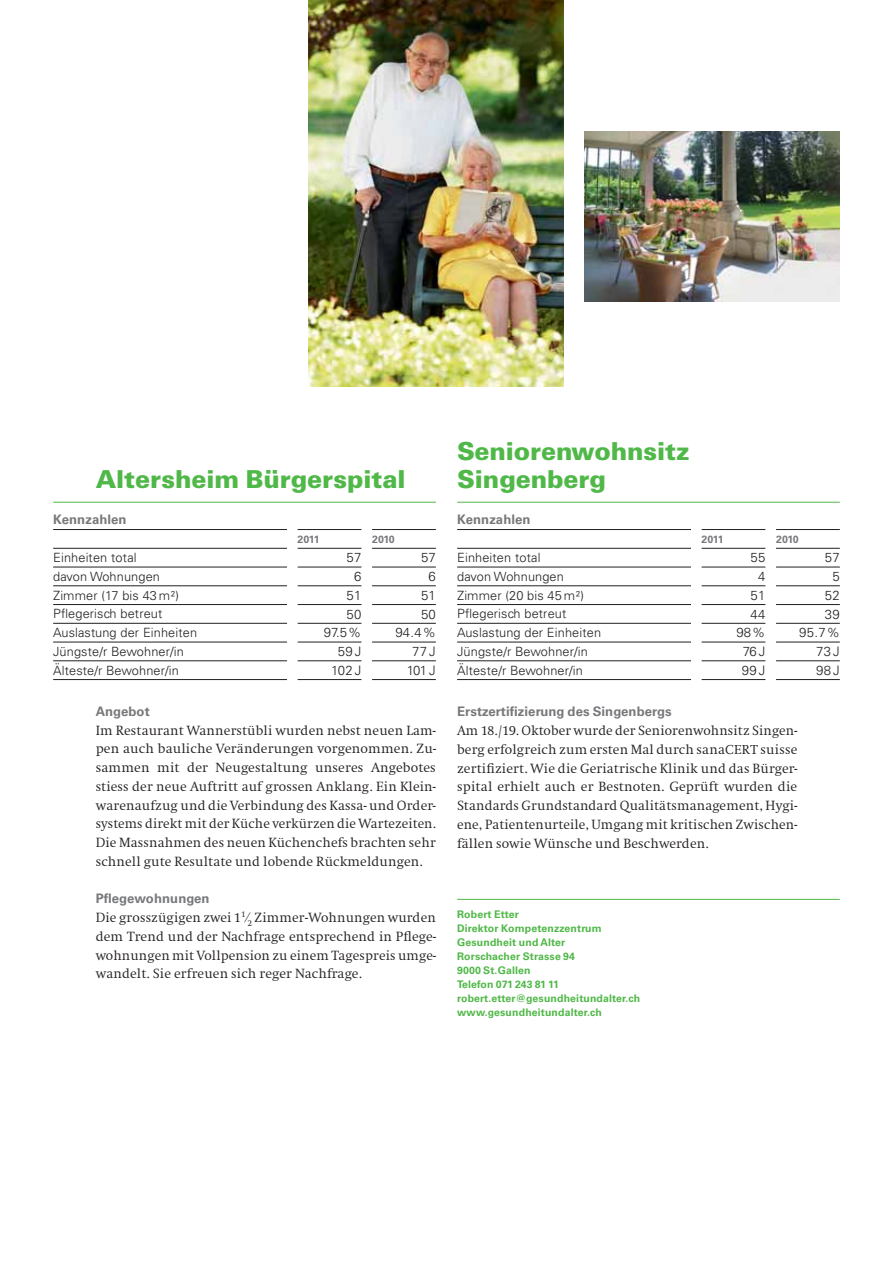
<style>
.page{position:relative;width:893px;height:1263px;background:#fff}
.page>*{position:absolute;margin:0;border:0;box-sizing:border-box;transform-origin:0 0}
.t1{font:900 24.75px "Univers";letter-spacing:-.005em;color:#50b848}
.t2{font:300 13.8px/18.8px "Swift";letter-spacing:.01em;color:#231f20;text-align:justify}
.t3{font:700 13.2px "Univers";letter-spacing:.005em;color:#77787b}
.t4{font:300 13.2px "Univers";letter-spacing:.02em;color:#231f20}
.t5{font:300 12.75px "Univers";letter-spacing:.01em;color:#231f20}
.t6{font:700 10.5px/14.1px "Univers";letter-spacing:.015em;color:#50b848}
.t7{font:700 10.5px "Univers";letter-spacing:-.045em;color:#77787b}
.s1{font-size:13.5px}
</style>
<div class="page">
<hr style="left:457px;top:502px;width:383px;height:1px;background:#50b848">
<hr style="left:53px;top:502px;width:383px;height:1px;background:#50b848">
<hr style="left:457px;top:899px;width:383px;height:1px;background:#50b848">
<img style="left:308px;top:0;width:255px;height:387px">
<img style="left:585px;top:132px;width:255px;height:170px">
<hr style="left:53px;top:529px;width:234px;height:1px;background:#231f20">
<hr style="left:298px;top:529px;width:63px;height:1px;background:#231f20">
<hr style="left:372px;top:529px;width:64px;height:1px;background:#231f20">
<hr style="left:53px;top:548px;width:234px;height:1px;background:#231f20">
<hr style="left:298px;top:548px;width:63px;height:1px;background:#231f20">
<hr style="left:372px;top:548px;width:64px;height:1px;background:#231f20">
<hr style="left:53px;top:567px;width:234px;height:1px;background:#231f20">
<hr style="left:298px;top:567px;width:63px;height:1px;background:#231f20">
<hr style="left:372px;top:567px;width:64px;height:1px;background:#231f20">
<hr style="left:53px;top:585px;width:234px;height:1px;background:#231f20">
<hr style="left:298px;top:585px;width:63px;height:1px;background:#231f20">
<hr style="left:372px;top:585px;width:64px;height:1px;background:#231f20">
<hr style="left:53px;top:604px;width:234px;height:1px;background:#231f20">
<hr style="left:298px;top:604px;width:63px;height:1px;background:#231f20">
<hr style="left:372px;top:604px;width:64px;height:1px;background:#231f20">
<hr style="left:53px;top:623px;width:234px;height:1px;background:#231f20">
<hr style="left:298px;top:623px;width:63px;height:1px;background:#231f20">
<hr style="left:372px;top:623px;width:64px;height:1px;background:#231f20">
<hr style="left:53px;top:642px;width:234px;height:1px;background:#231f20">
<hr style="left:298px;top:642px;width:63px;height:1px;background:#231f20">
<hr style="left:372px;top:642px;width:64px;height:1px;background:#231f20">
<hr style="left:53px;top:660px;width:234px;height:1px;background:#231f20">
<hr style="left:298px;top:660px;width:63px;height:1px;background:#231f20">
<hr style="left:372px;top:660px;width:64px;height:1px;background:#231f20">
<hr style="left:53px;top:679px;width:234px;height:1px;background:#231f20">
<hr style="left:298px;top:679px;width:63px;height:1px;background:#231f20">
<hr style="left:372px;top:679px;width:64px;height:1px;background:#231f20">
<hr style="left:457px;top:529px;width:234px;height:1px;background:#231f20">
<hr style="left:702px;top:529px;width:63px;height:1px;background:#231f20">
<hr style="left:776px;top:529px;width:64px;height:1px;background:#231f20">
<hr style="left:457px;top:548px;width:234px;height:1px;background:#231f20">
<hr style="left:702px;top:548px;width:63px;height:1px;background:#231f20">
<hr style="left:776px;top:548px;width:64px;height:1px;background:#231f20">
<hr style="left:457px;top:567px;width:234px;height:1px;background:#231f20">
<hr style="left:776px;top:567px;width:64px;height:1px;background:#231f20">
<hr style="left:457px;top:585px;width:234px;height:1px;background:#231f20">
<hr style="left:776px;top:585px;width:64px;height:1px;background:#231f20">
<hr style="left:457px;top:604px;width:234px;height:1px;background:#231f20">
<hr style="left:702px;top:604px;width:63px;height:1px;background:#231f20">
<hr style="left:776px;top:604px;width:64px;height:1px;background:#231f20">
<hr style="left:457px;top:623px;width:234px;height:1px;background:#231f20">
<hr style="left:702px;top:623px;width:63px;height:1px;background:#231f20">
<hr style="left:776px;top:623px;width:64px;height:1px;background:#231f20">
<hr style="left:457px;top:642px;width:234px;height:1px;background:#231f20">
<hr style="left:702px;top:642px;width:63px;height:1px;background:#231f20">
<hr style="left:776px;top:642px;width:64px;height:1px;background:#231f20">
<hr style="left:457px;top:660px;width:234px;height:1px;background:#231f20">
<hr style="left:702px;top:660px;width:63px;height:1px;background:#231f20">
<hr style="left:776px;top:660px;width:64px;height:1px;background:#231f20">
<hr style="left:457px;top:679px;width:234px;height:1px;background:#231f20">
<hr style="left:702px;top:679px;width:63px;height:1px;background:#231f20">
<hr style="left:776px;top:679px;width:64px;height:1px;background:#231f20">
<hr style="left:702px;top:567px;width:63px;height:1px;background:#231f20">
<hr style="left:702px;top:585px;width:63px;height:1px;background:#231f20">
<h1 class="t1" style="left:457px;top:442px;width:234px">Seniorenwohnsitz</h1>
<h1 class="t1" style="left:96px;top:470px;width:312px">Altersheim Bürgerspital</h1>
<h1 class="t1" style="left:457px;top:470px;width:150px">Singenberg</h1>
<p class="t3" style="left:53px;top:515px;width:75px">Kennzahlen</p>
<p class="t7" style="left:298px;top:535px;width:24px">2011</p>
<p class="t7" style="left:372px;top:535px;width:24px">2010</p>
<p class="t5" style="left:53px;top:553px;width:85px">Einheiten total</p>
<p class="t4" style="left:347px;top:553px;width:16px">57</p>
<p class="t4" style="left:421px;top:553px;width:16px">57</p>
<p class="t5" style="left:53px;top:572px;width:108px">davon Wohnungen</p>
<p class="t4" style="left:354px;top:572px;width:9px">6</p>
<p class="t4" style="left:429px;top:572px;width:9px">6</p>
<p class="t5" style="left:53px;top:590px;width:128px">Zimmer (17 bis 43 m²)</p>
<p class="t4" style="left:347px;top:590px;width:16px">51</p>
<p class="t4" style="left:421px;top:590px;width:16px">51</p>
<p class="t5" style="left:53px;top:609px;width:111px">Pflegerisch betreut</p>
<p class="t4" style="left:347px;top:609px;width:16px">50</p>
<p class="t4" style="left:421px;top:609px;width:16px">50</p>
<p class="t5" style="left:53px;top:628px;width:146px">Auslastung der Einheiten</p>
<p class="t4" style="left:324px;top:628px;width:39px">97.5 %</p>
<p class="t4" style="left:395px;top:628px;width:42px">94.4 %</p>
<p class="t5" style="left:53px;top:647px;width:132px">Jüngste/r Bewohner/in</p>
<p class="t4" style="left:338px;top:647px;width:25px">59 J</p>
<p class="t4" style="left:412px;top:647px;width:25px">77 J</p>
<p class="t5" style="left:53px;top:665px;width:127px">Älteste/r Bewohner/in</p>
<p class="t4" style="left:331px;top:665px;width:32px">102 J</p>
<p class="t4" style="left:407px;top:665px;width:31px">101 J</p>
<p class="t3" style="left:96px;top:706px;width:56px">Angebot</p>
<p class="t2" style="left:96px;top:722px;width:342px">Im Restaurant Wannerstübli wurden nebst neuen Lam&shy;pen auch bauliche Veränderungen vorgenommen. Zu&shy;sammen mit der Neugestaltung unseres Angebotes stiess der neue Auftritt auf grossen Anklang. Ein Klein&shy;warenaufzug und die Verbindung des Kassa- und Order&shy;systems direkt mit der Küche verkürzen die Wartezeiten.<br>Die Massnahmen des neuen Küchenchefs brachten sehr schnell gute Resultate und lobende Rückmeldungen.</p>
<p class="t3" style="left:96px;top:894px;width:115px">Pflegewohnungen</p>
<p class="t2" style="left:96px;top:909px;width:342px">Die grosszügigen zwei 1 <sup>1</sup>⁄<sub>2</sub> Zimmer-Wohnungen wurden dem Trend und der Nachfrage entsprechend in Pflege&shy;wohnungen mit Vollpension zu einem Tagespreis umge&shy;wandelt. Sie erfreuen sich reger Nachfrage.</p>
<p class="t3" style="left:457px;top:515px;width:75px">Kennzahlen</p>
<p class="t7" style="left:702px;top:535px;width:24px">2011</p>
<p class="t7" style="left:776px;top:535px;width:24px">2010</p>
<p class="t5" style="left:457px;top:553px;width:85px">Einheiten total</p>
<p class="t4" style="left:750px;top:553px;width:16px">55</p>
<p class="t4" style="left:825px;top:553px;width:16px">57</p>
<p class="t5" style="left:457px;top:572px;width:108px">davon Wohnungen</p>
<p class="t4" style="left:758px;top:572px;width:9px">4</p>
<p class="t4" style="left:832px;top:572px;width:9px">5</p>
<p class="t5" style="left:457px;top:590px;width:128px">Zimmer (20 bis 45 m²)</p>
<p class="t4" style="left:750px;top:590px;width:16px">51</p>
<p class="t4" style="left:825px;top:590px;width:16px">52</p>
<p class="t5" style="left:457px;top:609px;width:111px">Pflegerisch betreut</p>
<p class="t4" style="left:750px;top:609px;width:16px">44</p>
<p class="t4" style="left:825px;top:609px;width:16px">39</p>
<p class="t5" style="left:457px;top:628px;width:146px">Auslastung der Einheiten</p>
<p class="t4" style="left:736px;top:628px;width:31px">98 %</p>
<p class="t4" style="left:799px;top:628px;width:42px">95.7 %</p>
<p class="t5" style="left:457px;top:647px;width:132px">Jüngste/r Bewohner/in</p>
<p class="t4" style="left:743px;top:647px;width:24px">76 J</p>
<p class="t4" style="left:816px;top:647px;width:25px">73 J</p>
<p class="t5" style="left:457px;top:665px;width:127px">Älteste/r Bewohner/in</p>
<p class="t4" style="left:742px;top:665px;width:25px">99 J</p>
<p class="t4" style="left:816px;top:665px;width:25px">98 J</p>
<p class="t3" style="left:457px;top:707px;width:216px">Erstzertifizierung des Singenbergs</p>
<p class="t2" style="left:457px;top:722px;width:342px">Am 18./19. Oktober wurde der Seniorenwohnsitz Singen&shy;berg erfolgreich zum ersten Mal durch sana<span class="s1">CERT</span> suisse zertifiziert. Wie die Geriatrische Klinik und das Bürger&shy;spital erhielt auch er Bestnoten. Geprüft wurden die Standards Grundstandard Qualitätsmanagement, Hygi&shy;ene, Patientenurteile, Umgang mit kritischen Zwischen&shy;fällen sowie Wünsche und Beschwerden.</p>
<p class="t6" style="left:457px;top:908px;width:185px">Robert Etter<br>Direktor Kompetenzzentrum<br>Gesundheit und Alter<br>Rorschacher Strasse 94<br>9000 St.Gallen<br>Telefon 071 243 81 11 robert.etter@gesundheitundalter.ch www.gesundheitundalter.ch</p>
</div>
